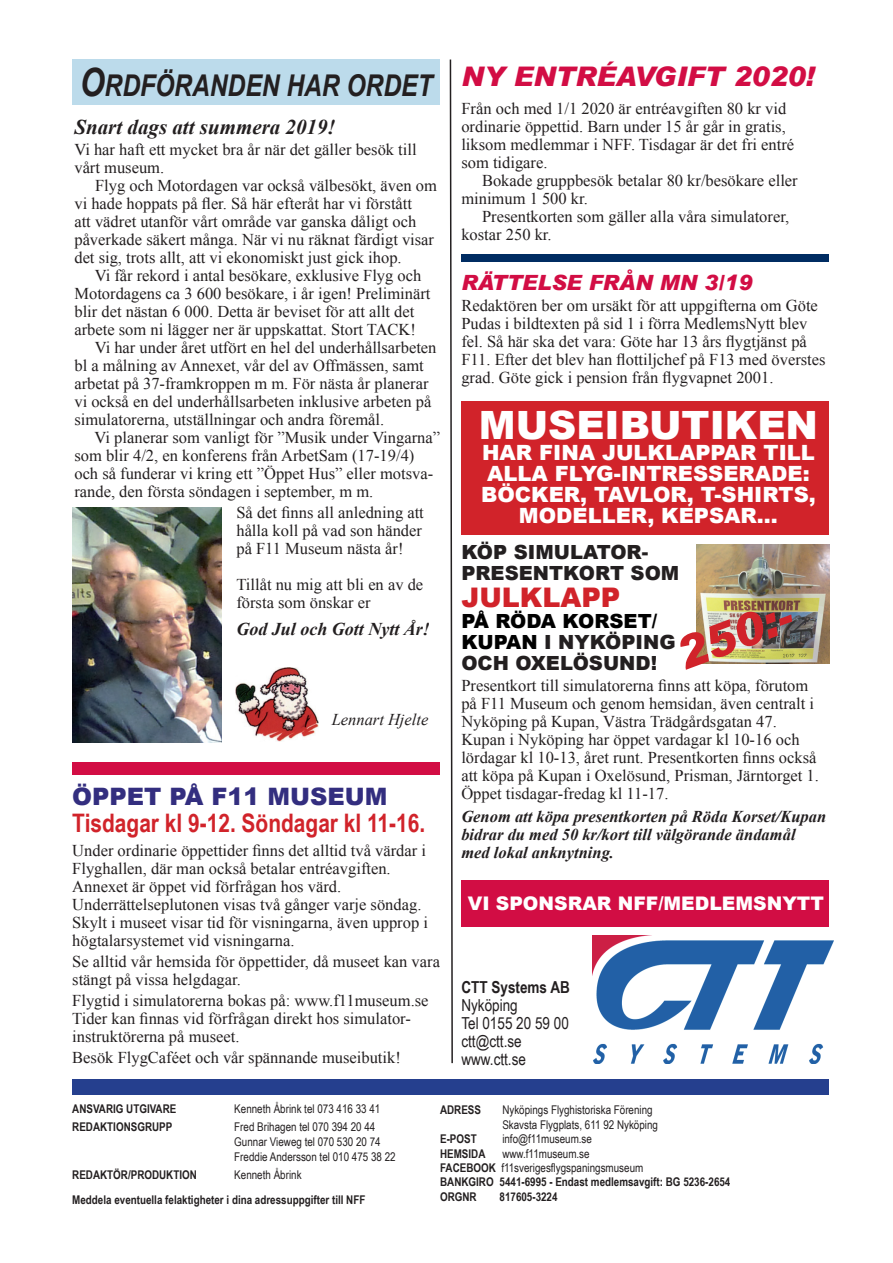
<style>
.page{position:relative;width:893px;height:1263px;background:#fff}
.page>*{position:absolute;margin:0;border:0;box-sizing:border-box;transform-origin:0 0}
.t1{font:italic 900 45px "Arial";color:#d1232a}
.t2{font:900 39px "Arial";color:#fff}
.t3{font:italic 700 30px "Arial Narrow";color:#231f20}
.t4{font:italic 900 27px "Arial";color:#d20d44}
.t5{font:900 27px "Arial";color:#d1232a}
.t6{font:700 25.5px "Arial Narrow";color:#d1232a}
.t7{font:900 24px "Arial";color:#332e7f}
.t8{font:900 21px/21px "Arial";color:#fff;text-align:center}
.t9{font:italic 700 21px "Times New Roman";color:#231f20}
.t10{font:italic 900 21px "Arial";color:#d20d44}
.t11{font:900 19.5px/21px "Arial";color:#231f20}
.t12{font:900 18.75px "Arial";color:#fff}
.t13{font:italic 700 18px "Times New Roman";color:#231f20}
.t14{font:16.5px/18px "Times New Roman";color:#231f20}
.t15{font:italic 700 16.5px/18px "Times New Roman";color:#231f20}
.t16{font:16.5px/18px "Arial Narrow";color:#231f20}
.t17{font:italic 16.5px "Times New Roman";color:#231f20}
.t18{font:700 16.5px "Arial Narrow";color:#231f20}
.t19{font:700 12px/14.4px "Arial Narrow";color:#231f20}
.t20{font:12px/15px "Arial Narrow";color:#231f20}
.s1{font-size:39px}
.s2{color:#000}
.s3{font-weight:400}
</style>
<div class="page">
<div style="left:72px;top:60px;width:368px;height:45px;background:#bcdbeb"></div>
<div style="left:72px;top:1079px;width:757px;height:15px;background:#253f8e"></div>
<svg style="left:449px;top:59px;width:4px;height:1005px"></svg>
<div style="left:461px;top:880px;width:368px;height:46px;background:#d20d44"></div>
<div style="left:72px;top:762px;width:368px;height:13px;background:#d20d44"></div>
<img style="left:697px;top:545px;width:132px;height:118px">
<div style="left:461px;top:402px;width:368px;height:133px;background:#d1232a"></div>
<img style="left:592px;top:935px;width:241px;height:128px">
<img style="left:72px;top:507px;width:149px;height:236px">
<div style="left:461px;top:254px;width:368px;height:7px;background:#002c62"></div>
<img style="left:235px;top:668px;width:84px;height:74px">
<h3 class="t3" style="left:80px;top:63px;width:149px"><span class="s1">O</span>RDFÖRANDEN</h3>
<h3 class="t3" style="left:286px;top:63px;width:115px">HAR ORDET</h3>
<p class="t9" style="left:74px;top:113px;width:263px">Snart dags att summera 2019!</p>
<p class="t14" style="left:74px;top:141px;width:344px">Vi har haft ett mycket bra år när det gäller besök till vårt museum.</p>
<p class="t14" style="left:74px;top:177px;width:364px;text-indent:21px">Flyg och Motordagen var också välbesökt, även om vi hade hoppats på fler. Så här efteråt har vi förstått<br>att vädret utanför vårt område var ganska dåligt och påverkade säkert många. När vi nu räknat färdigt visar det sig, trots allt, att vi ekonomiskt just gick ihop.</p>
<p class="t14" style="left:95px;top:267px;width:328px">Vi får rekord i antal besökare, exklusive Flyg och</p>
<p class="t14" style="left:74px;top:285px;width:358px">Motordagens ca 3 600 besökare, i år igen! Preliminärt</p>
<p class="t14" style="left:74px;top:303px;width:342px">blir det nästan 6 000. Detta är beviset för att allt det</p>
<p class="t14" style="left:74px;top:321px;width:343px">arbete som ni lägger ner är uppskattat. Stort TACK!</p>
<p class="t14" style="left:95px;top:339px;width:343px">Vi har under året utfört en hel del underhållsarbeten</p>
<p class="t14" style="left:74px;top:357px;width:351px">bl a målning av Annexet, vår del av Offmässen, samt</p>
<p class="t14" style="left:74px;top:375px;width:356px">arbetat på 37-framkroppen m m. För nästa år planerar</p>
<p class="t14" style="left:74px;top:393px;width:358px">vi också en del underhållsarbeten inklusive arbeten på</p>
<p class="t14" style="left:74px;top:411px;width:311px">simulatorerna, utställningar och andra föremål.</p>
<p class="t14" style="left:95px;top:429px;width:347px">Vi planerar som vanligt för ”Musik under Vingarna”</p>
<p class="t14" style="left:74px;top:447px;width:342px">som blir 4/2, en konferens från ArbetSam (17-19/4)</p>
<p class="t14" style="left:74px;top:465px;width:360px">och så funderar vi kring ett ”Öppet Hus” eller motsva-</p>
<p class="t14" style="left:74px;top:483px;width:300px">rande, den första söndagen i september, m m.</p>
<p class="t14" style="left:236px;top:504px;width:189px;text-align:justify">Så det finns all anledning att hålla koll på vad son händer på F11 Museum nästa år!</p>
<p class="t14" style="left:236px;top:576px;width:188px">Tillåt nu mig att bli en av de första som önskar er</p>
<p class="t13" style="left:236px;top:617px;width:195px">God Jul och Gott Nytt År!</p>
<p class="t17" style="left:332px;top:708px;width:98px">Lennart Hjelte</p>
<h3 class="t7" style="left:72px;top:779px;width:317px">ÖPPET PÅ F11 MUSEUM</h3>
<h3 class="t6" style="left:72px;top:804px;width:354px">Tisdagar kl 9-12. Söndagar kl 11-16.</h3>
<p class="t14" style="left:72px;top:841px;width:357px">Under ordinarie öppettider finns det alltid två värdar i Flyghallen, där man också betalar entréavgiften.<br>Annexet är öppet vid förfrågan hos värd.<br>Underrättelseplutonen visas två gånger varje söndag.<br>Skylt i museet visar tid för visningarna, även upprop i högtalarsystemet vid visningarna.</p>
<p class="t14" style="left:72px;top:952px;width:369px">Se alltid vår hemsida för öppettider, då museet kan vara stängt på vissa helgdagar.</p>
<p class="t14" style="left:72px;top:991px;width:358px">Flygtid i simulatorerna bokas på: www.f11museum.se<br>Tider kan finnas vid förfrågan direkt hos simulator&shy;instruktörerna på museet.</p>
<p class="t14" style="left:72px;top:1048px;width:330px">Besök FlygCaféet och vår spännande museibutik!</p>
<h3 class="t4" style="left:461px;top:60px;width:355px">NY ENTRÉAVGIFT 2020!</h3>
<p class="t14" style="left:461px;top:99px;width:334px">Från och med 1/1 2020 är entréavgiften 80 kr vid ordinarie öppettid. Barn under 15 år går in gratis, liksom medlemmar i NFF. Tisdagar är det fri entré som tidigare.</p>
<p class="t14" style="left:461px;top:171px;width:338px;text-indent:21px">Bokade gruppbesök betalar 80 kr/besökare eller minimum 1 500 kr.</p>
<p class="t14" style="left:461px;top:207px;width:329px;text-indent:21px">Presentkorten som gäller alla våra simulatorer, kostar 250 kr.</p>
<p class="t10" style="left:461px;top:269px;width:292px">RÄTTELSE FRÅN MN 3/19</p>
<p class="t14" style="left:461px;top:296px;width:366px">Redaktören ber om ursäkt för att uppgifterna om Göte Pudas i bildtexten på sid 1 i förra MedlemsNytt blev fel. Så här ska det vara: Göte har 13 års flygtjänst på F11. Efter det blev han flottiljchef på F13 med överstes grad. Göte gick i pension från flygvapnet 2001.</p>
<h2 class="t2" style="left:479px;top:397px;width:341px">MUSEIBUTIKEN</h2>
<p class="t8" style="left:481px;top:441px;width:336px">HAR FINA JULKLAPPAR TILL<br>ALLA FLYG-INTRESSERADE:<br>BÖCKER, TAVLOR, T-SHIRTS,<br>MODELLER, KEPSAR...</p>
<p class="t11" style="left:461px;top:541px;width:219px">KÖP SIMULATOR-<br>PRESENTKORT SOM</p>
<h3 class="t5" style="left:461px;top:578px;width:161px">JULKLAPP</h3>
<p class="t11" style="left:461px;top:610px;width:216px"><span class="s2">PÅ RÖDA KORSET/<br>KUPAN</span> I NYKÖPING<br>OCH OXELÖSUND!</p>
<p class="t14" style="left:461px;top:676px;width:359px">Presentkort till simulatorerna finns att köpa, förutom på F11 Museum och genom hemsidan, även centralt i Nyköping på Kupan, Västra Trädgårdsgatan 47.<br>Kupan i Nyköping har öppet vardagar kl 10-16 och lördagar kl 10-13, året runt. Presentkorten finns också att köpa på Kupan i Oxelösund, Prisman, Järntorget 1.<br>Öppet tisdagar-fredag kl 11-17.</p>
<p class="t15" style="left:461px;top:806px;width:366px">Genom att köpa presentkorten på Röda Korset/Kupan bidrar du med 50 kr/kort till välgörande ändamål med lokal anknytning.</p>
<h1 class="t1" style="left:668px;top:629px;width:122px;rotate:-20deg">250:-</h1>
<p class="t12" style="left:468px;top:889px;width:358px">VI SPONSRAR NFF/MEDLEMSNYTT</p>
<p class="t18" style="left:461px;top:975px;width:110px">CTT Systems AB</p>
<p class="t16" style="left:461px;top:996px;width:109px">Nyköping<br>Tel 0155 20 59 00 ctt@ctt.se www.ctt.se</p>
<p class="t19" style="left:72px;top:1101px;width:106px">ANSVARIG UTGIVARE</p>
<p class="t20" style="left:234px;top:1101px;width:148px">Kenneth Åbrink tel 073 416 33 41</p>
<p class="t19" style="left:72px;top:1119px;width:102px">REDAKTIONSGRUPP</p>
<p class="t20" style="left:234px;top:1119px;width:163px">Fred Brihagen tel 070 394 20 44<br>Gunnar Vieweg tel 070 530 20 74<br>Freddie Andersson tel 010 475 38 22</p>
<p class="t19" style="left:72px;top:1167px;width:126px">REDAKTÖR/PRODUKTION</p>
<p class="t20" style="left:234px;top:1167px;width:69px">Kenneth Åbrink</p>
<p class="t19" style="left:72px;top:1192px;width:295px">Meddela eventuella felaktigheter i dina adressuppgifter till NFF</p>
<p class="t19" style="left:440px;top:1102px;width:43px">ADRESS</p>
<p class="t20" style="left:502px;top:1102px;width:157px;line-height:14.4px">Nyköpings Flyghistoriska Förening<br>Skavsta Flygplats, 611 92 Nyköping</p>
<p class="t19" style="left:440px;top:1131px;width:38px">E-POST</p>
<p class="t20" style="left:502px;top:1131px;width:91px">info@f11museum.se</p>
<p class="t19" style="left:440px;top:1145px;width:47px">HEMSIDA</p>
<p class="t19" style="left:440px;top:1145px;width:292px;text-indent:62px"><span class="s3">www.f11museum.se<br></span>FACEBOOK <span class="s3">f11sverigesflygspaningsmuseum<br></span>BANKGIRO 5441-6995 - Endast medlemsavgift: BG 5236-2654<br>ORGNR</p>
<p class="t19" style="left:500px;top:1189px;width:59px">817605-3224</p>
</div>
